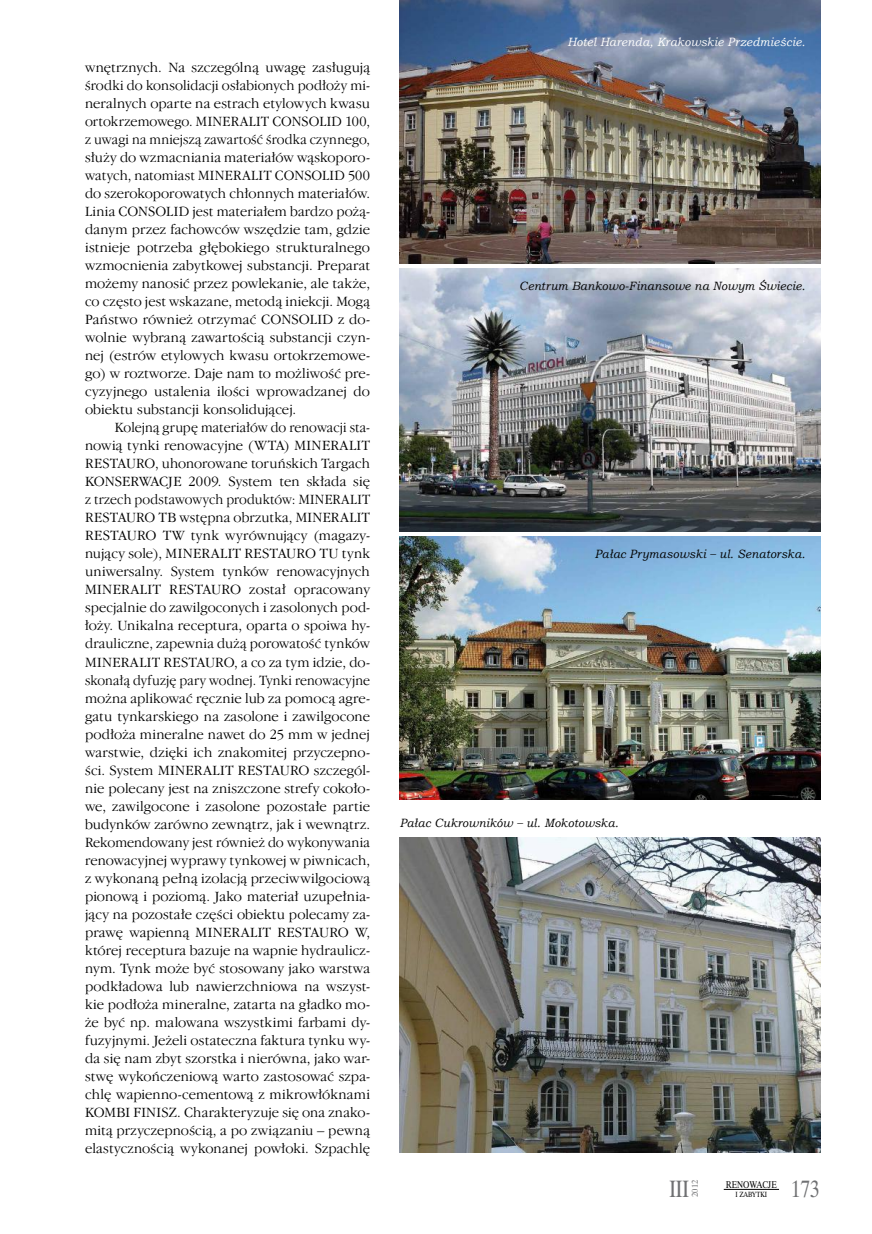
<style>
.page{position:relative;width:872px;height:1234px;background:#fff}
.page>*{position:absolute;margin:0;border:0;box-sizing:border-box;transform-origin:0 0}
.t1{font:23.55px "Dutch 801 Rm PL Roman A";letter-spacing:-.02em;color:#6f7072;scale:.8 1}
.t2{font:14.7px/18px "Garmd ITC Lt PL";letter-spacing:.005em;color:#000;text-align:justify;scale:.95 1}
.t3{font:14.7px/18px "Garmd ITC Lt PL";letter-spacing:.005em;color:#000;text-align:justify}
.t4{font:italic 12px "Bookman Old Style";letter-spacing:.015em;color:#000;scale:.95 1}
.t5{font:italic 12px "Bookman Old Style";letter-spacing:.015em;color:#fff;scale:.95 1}
.t6{font:9.75px "Dutch 801 Rm PL Roman A";color:#000;scale:.8 1}
.t7{font:8.4px "Dutch 801 Rm PL Roman A";color:#6f7072}
.t8{font:7.5px "Dutch 801 Rm PL Roman A";color:#000;scale:.8 1}
</style>
<div class="page">
<hr style="left:723px;top:1188px;width:56px;height:1px;background:#000">
<img style="left:400px;top:0;width:421px;height:264px">
<img style="left:400px;top:268px;width:421px;height:263px">
<img style="left:400px;top:837px;width:421px;height:315px">
<img style="left:400px;top:536px;width:421px;height:263px">
<p class="t3" style="left:85px;top:58px;width:286px">wnętrznych. Na szczególną uwagę zasługują środki do konsolidacji osłabionych podłoży mi&shy;neralnych oparte na estrach etylowych kwasu ortokrzemowego. MINERALIT CONSOLID 100, z uwagi na mniejszą zawartość środka czynnego, służy do wzmacniania materiałów wąskoporo&shy;watych, natomiast MINERALIT CONSOLID 500 do szerokoporowatych chłonnych materiałów.<br>Linia CONSOLID jest materiałem bardzo pożą&shy;danym przez fachowców wszędzie tam, gdzie istnieje potrzeba głębokiego strukturalnego wzmocnienia zabytkowej substancji. Preparat możemy nanosić przez powlekanie, ale także, co często jest wskazane, metodą iniekcji. Mogą Państwo również otrzymać CONSOLID z do&shy;wolnie wybraną zawartością substancji czyn&shy;nej (estrów etylowych kwasu ortokrzemowe&shy;go) w roztworze. Daje nam to możliwość pre&shy;cyzyjnego ustalenia ilości wprowadzanej do obiektu substancji konsolidującej.</p>
<p class="t2" style="left:85px;top:418px;width:301px;text-indent:30px">Kolejną grupę materiałów do renowacji sta&shy;nowią tynki renowacyjne (WTA) MINERALIT RESTAURO, uhonorowane toruńskich Targach KONSERWACJE 2009. System ten składa się z trzech podstawowych produktów: MINERALIT RESTAURO TB wstępna obrzutka, MINERALIT RESTAURO TW tynk wyrównujący (magazy&shy;nujący sole), MINERALIT RESTAURO TU tynk uniwersalny. System tynków renowacyjnych MINERALIT RESTAURO został opracowany specjalnie do zawilgoconych i zasolonych pod&shy;łoży. Unikalna receptura, oparta o spoiwa hy&shy;drauliczne, zapewnia dużą porowatość tynków MINERALIT RESTAURO, a co za tym idzie, do&shy;skonałą dyfuzję pary wodnej. Tynki renowacyjne można aplikować ręcznie lub za pomocą agre&shy;gatu tynkarskiego na zasolone i zawilgocone podłoża mineralne nawet do 25 mm w jednej warstwie, dzięki ich znakomitej przyczepno&shy;ści. System MINERALIT RESTAURO szczegól&shy;nie polecany jest na zniszczone strefy cokoło&shy;we, zawilgocone i zasolone pozostałe partie budynków zarówno zewnątrz, jak i wewnątrz.<br>Rekomendowany jest również do wykonywania renowacyjnej wyprawy tynkowej w piwnicach, z wykonaną pełną izolacją przeciwwilgociową pionową i poziomą. Jako materiał uzupełnia&shy;jący na pozostałe części obiektu polecamy za&shy;prawę wapienną MINERALIT RESTAURO W, której receptura bazuje na wapnie hydraulicz&shy;nym. Tynk może być stosowany jako warstwa podkładowa lub nawierzchniowa na wszyst&shy;kie podłoża mineralne, zatarta na gładko mo&shy;że być np. malowana wszystkimi farbami dy&shy;fuzyjnymi. Jeżeli ostateczna faktura tynku wy&shy;da się nam zbyt szorstka i nierówna, jako war&shy;stwę wykończeniową warto zastosować szpa&shy;chlę wapienno-cementową z mikrowłóknami KOMBI FINISZ. Charakteryzuje się ona znako&shy;mitą przyczepnością, a po związaniu – pewną elastycznością wykonanej powłoki. Szpachlę</p>
<p class="t5" style="left:567px;top:34px;width:252px">Hotel Harenda, Krakowskie Przedmieście.</p>
<p class="t4" style="left:519px;top:278px;width:303px">Centrum Bankowo-Finansowe na Nowym Świecie.</p>
<p class="t4" style="left:595px;top:545px;width:223px">Pałac Prymasowski – ul. Senatorska.</p>
<p class="t4" style="left:400px;top:815px;width:232px">Pałac Cukrowników – ul. Mokotowska.</p>
<h1 class="t1" style="left:669px;top:1173px;width:27px">III</h1>
<p class="t7" style="left:689px;top:1196px;width:18px;rotate:-90deg">2012</p>
<p class="t8" style="left:735px;top:1189px;width:41px">I ZABYTKI</p>
<p class="t6" style="left:725px;top:1178px;width:65px">RENOWACJE</p>
<h1 class="t1" style="left:791px;top:1173px;width:37px">173</h1>
</div>
